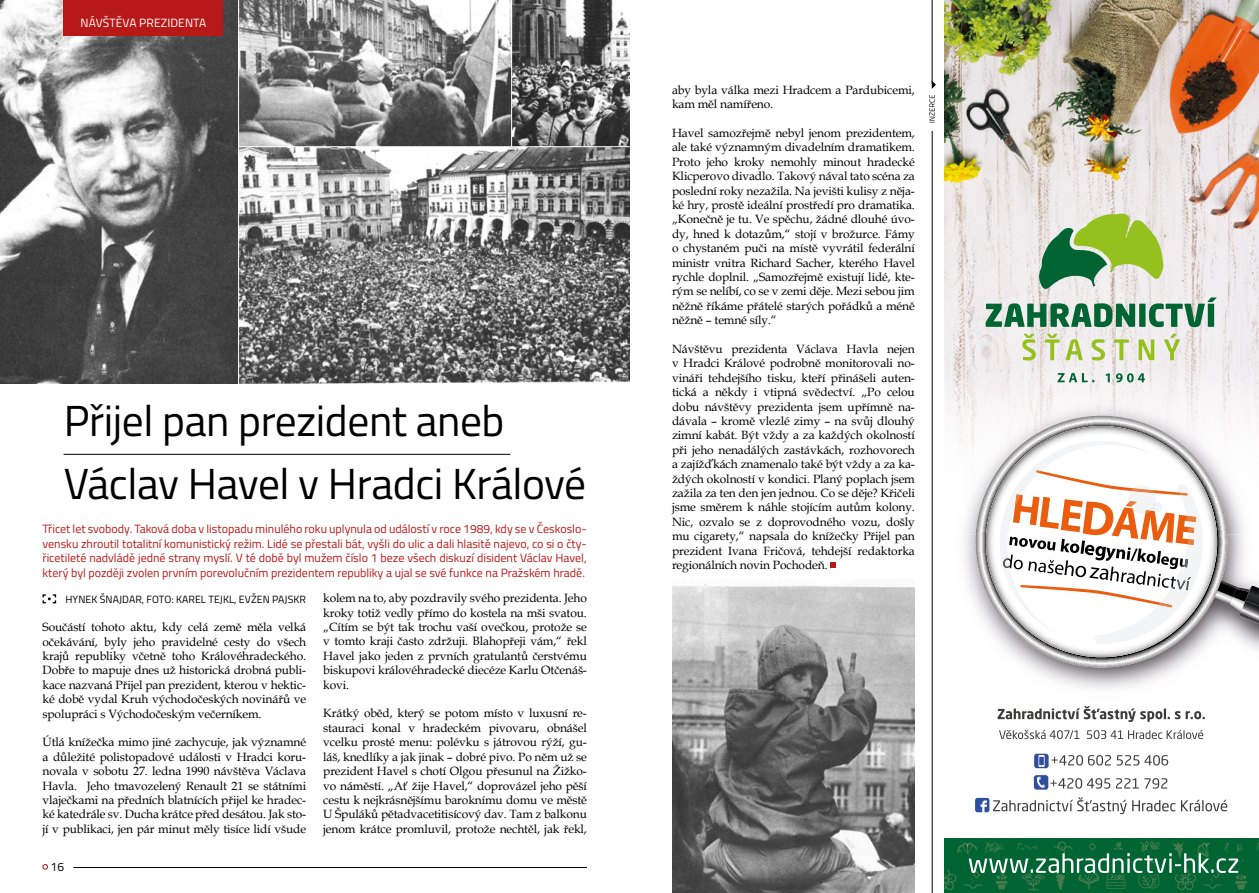
<style>
.page{position:relative;width:1259px;height:893px;background:#fff}
.page>*{position:absolute;margin:0;border:0;box-sizing:border-box;transform-origin:0 0}
.t1{font:43.5px/63px "Titillium Web";letter-spacing:-.01em;color:#000}
.t2{font:12px/14.4px "Book Antiqua";letter-spacing:-.01em;color:#000;text-align:justify}
.t3{font:12px/14.4px "Titillium";color:#b71918;text-align:justify}
.t4{font:12px "Titillium Web";letter-spacing:.01em;color:#fff}
.t5{font:12px "Titillium Web";color:#000}
.t6{font:10.5px "Titillium Web";letter-spacing:.01em;color:#000}
</style>
<div class="page">
<svg style="left:43px;top:864px;width:5px;height:5px"></svg>
<hr style="left:73px;top:867px;width:514px;height:1px;background:#000">
<svg style="left:43px;top:594px;width:13px;height:9px"></svg>
<hr style="left:64px;top:454px;width:446px;height:1px;background:#000">
<img style="left:672px;top:583px;width:243px;height:310px">
<img style="left:0;top:0;width:238px;height:383px">
<img style="left:239px;top:147px;width:390px;height:236px">
<img style="left:239px;top:0;width:390px;height:146px">
<img style="left:944px;top:0;width:315px;height:800px">
<svg style="left:970px;top:411px;width:262px;height:262px"></svg>
<svg style="left:986px;top:426px;width:231px;height:231px"></svg>
<div style="left:944px;top:838px;width:315px;height:55px;background:#006533"></div>
<svg style="left:1022px;top:334px;width:13px;height:26px"></svg>
<svg style="left:1044px;top:334px;width:15px;height:26px"></svg>
<svg style="left:1065px;top:339px;width:17px;height:21px"></svg>
<svg style="left:1091px;top:339px;width:14px;height:21px"></svg>
<svg style="left:1114px;top:339px;width:14px;height:21px"></svg>
<svg style="left:1138px;top:339px;width:16px;height:21px"></svg>
<svg style="left:1164px;top:334px;width:16px;height:26px"></svg>
<svg style="left:1057px;top:373px;width:37px;height:9px"></svg>
<svg style="left:1105px;top:373px;width:4px;height:9px"></svg>
<svg style="left:1116px;top:373px;width:28px;height:9px"></svg>
<svg style="left:985px;top:303px;width:150px;height:24px;background:#5a9677"></svg>
<div style="left:1139px;top:304px;width:6px;height:23px;background:#006533"></div>
<svg style="left:1149px;top:297px;width:67px;height:30px;background:#86af9a"></svg>
<svg style="left:1038px;top:214px;width:125px;height:76px;background:#98bc78"></svg>
<svg style="left:999px;top:730px;width:80px;height:9px"></svg>
<svg style="left:1087px;top:730px;width:116px;height:9px"></svg>
<svg style="left:1132px;top:800px;width:43px;height:11px"></svg>
<svg style="left:1181px;top:800px;width:46px;height:11px"></svg>
<svg style="left:975px;top:797px;width:151px;height:17px"></svg>
<svg style="left:997px;top:706px;width:207px;height:16px"></svg>
<svg style="left:1034px;top:754px;width:14px;height:14px"></svg>
<svg style="left:1051px;top:755px;width:117px;height:10px"></svg>
<svg style="left:1038px;top:755px;width:6px;height:12px"></svg>
<svg style="left:1116px;top:778px;width:22px;height:10px"></svg>
<svg style="left:1144px;top:778px;width:23px;height:11px"></svg>
<svg style="left:1034px;top:775px;width:76px;height:15px"></svg>
<svg style="left:997px;top:437px;width:262px;height:209px"></svg>
<svg style="left:944px;top:841px;width:315px;height:50px"></svg>
<svg style="left:929px;top:95px;width:5px;height:27px"></svg>
<svg style="left:931px;top:80px;width:5px;height:9px"></svg>
<hr style="left:931px;top:0;width:1px;height:83px;background:#000">
<hr style="left:931px;top:131px;width:1px;height:762px;background:#000">
<div style="left:63px;top:0;width:160px;height:35px;background:#b71918"></div>
<svg style="left:830px;top:563px;width:6px;height:5px"></svg>
<hr style="left:511px;top:0;width:1px;height:147px;background:#fff">
<p class="t4" style="left:81px;top:14px;width:127px">NÁVŠTĚVA PREZIDENTA</p>
<h1 class="t1" style="left:64px;top:387px;width:524px">Přijel pan prezident aneb<br>Václav Havel v Hradci Králové</h1>
<p class="t3" style="left:43px;top:521px;width:546px">Třicet let svobody. Taková doba v listopadu minulého roku uplynula od událostí v roce 1989, kdy se v Českoslo&shy;vensku zhroutil totalitní komunistický režim. Lidé se přestali bát, vyšli do ulic a dali hlasitě najevo, co si o čty&shy;řicetileté nadvládě jedné strany myslí. V té době byl mužem číslo 1 beze všech diskuzí disident Václav Havel, který byl později zvolen prvním porevolučním prezidentem republiky a ujal se své funkce na Pražském hradě.</p>
<p class="t6" style="left:65px;top:592px;width:242px">HYNEK ŠNAJDAR, FOTO: KAREL TEJKL, EVŽEN PAJSKR</p>
<p class="t2" style="left:43px;top:619px;width:265px">Součástí tohoto aktu, kdy celá země měla velká očekávání, byly jeho pravidelné cesty do všech krajů republiky včetně toho Královéhradeckého.<br>Dobře to mapuje dnes už historická drobná publi&shy;kace nazvaná Přijel pan prezident, kterou v hektic&shy;ké době vydal Kruh východočeských novinářů ve spolupráci s Východočeským večerníkem.</p>
<p class="t2" style="left:43px;top:735px;width:265px">Útlá knížečka mimo jiné zachycuje, jak významné a důležité polistopadové události v Hradci koru&shy;novala v sobotu 27. ledna 1990 návštěva Václava Havla. Jeho tmavozelený Renault 21 se státními vlaječkami na předních blatnících přijel ke hradec&shy;ké katedrále sv. Ducha krátce před desátou. Jak sto&shy;jí v publikaci, jen pár minut měly tisíce lidí všude</p>
<p class="t5" style="left:51px;top:858px;width:15px">16</p>
<p class="t2" style="left:323px;top:591px;width:265px">kolem na to, aby pozdravily svého prezidenta. Jeho kroky totiž vedly přímo do kostela na mši svatou. „Cítím se být tak trochu vaší ovečkou, protože se v tomto kraji často zdržuji. Blahopřeji vám,“ řekl Havel jako jeden z prvních gratulantů čerstvému biskupovi královéhradecké diecéze Karlu Otčenáš&shy;kovi.</p>
<p class="t2" style="left:323px;top:706px;width:265px">Krátký oběd, který se potom místo v luxusní re&shy;stauraci konal v hradeckém pivovaru, obnášel vcelku prosté menu: polévku s játrovou rýží, gu&shy;láš, knedlíky a jak jinak – dobré pivo. Po něm už se prezident Havel s chotí Olgou přesunul na Žižko&shy;vo náměstí. „Ať žije Havel,“ doprovázel jeho pěší cestu k nejkrásnějšímu baroknímu domu ve městě U Špuláků pětadvacetitisícový dav. Tam z balkonu jenom krátce promluvil, protože nechtěl, jak řekl,</p>
<p class="t2" style="left:672px;top:82px;width:244px">aby byla válka mezi Hradcem a Pardubicemi, kam měl namířeno.</p>
<p class="t2" style="left:672px;top:125px;width:244px">Havel samozřejmě nebyl jenom prezidentem, ale také významným divadelním dramatikem.<br>Proto jeho kroky nemohly minout hradecké Klicperovo divadlo. Takový nával tato scéna za poslední roky nezažila. Na jevišti kulisy z něja&shy;ké hry, prostě ideální prostředí pro dramatika. „Konečně je tu. Ve spěchu, žádné dlouhé úvo&shy;dy, hned k dotazům,“ stojí v brožurce. Fámy o chystaném puči na místě vyvrátil federální ministr vnitra Richard Sacher, kterého Havel rychle doplnil. „Samozřejmě existují lidé, kte&shy;rým se nelíbí, co se v zemi děje. Mezi sebou jim něžně říkáme přátelé starých pořádků a méně něžně – temné síly.“</p>
<p class="t2" style="left:672px;top:341px;width:244px">Návštěvu prezidenta Václava Havla nejen v Hradci Králové podrobně monitorovali no&shy;vináři tehdejšího tisku, kteří přinášeli auten&shy;tická a někdy i vtipná svědectví. „Po celou dobu návštěvy prezidenta jsem upřímně na&shy;dávala – kromě vlezlé zimy – na svůj dlouhý zimní kabát. Být vždy a za každých okolností při jeho nenadálých zastávkách, rozhovorech a zajížďkách znamenalo také být vždy a za ka&shy;ždých okolností v kondici. Planý poplach jsem zažila za ten den jen jednou. Co se děje? Křičeli jsme směrem k náhle stojícím autům kolony.<br>Nic, ozvalo se z doprovodného vozu, došly mu cigarety,“ napsala do knížečky Přijel pan prezident Ivana Fričová, tehdejší redaktorka regionálních novin Pochodeň.</p>
</div>
